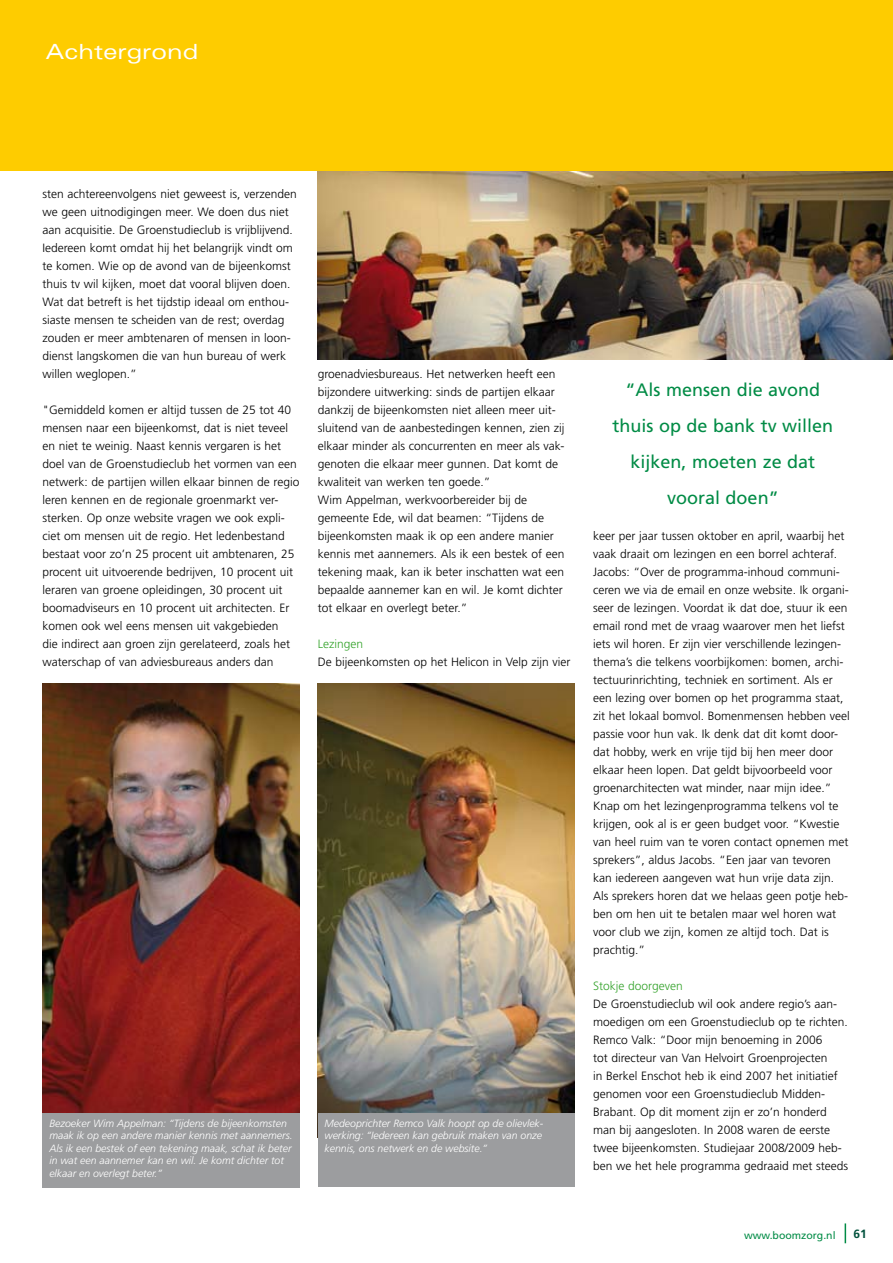
<style>
.page{position:relative;width:893px;height:1263px;background:#fff}
.page>*{position:absolute;margin:0;border:0;box-sizing:border-box;transform-origin:0 0}
.t1{font:expanded 21px "Univers";color:#fff}
.t2{font:18px/36px "Frutiger";color:#008b45;text-align:center}
.t3{font:300 12px/18px "Frutiger";color:#000}
.t4{font:300 12px "Frutiger";color:#35a32c}
.t5{font:700 12px "Frutiger";color:#00513c}
.t6{font:italic 300 10.5px/12.6px "Frutiger";color:#fff}
.t7{font:10.5px "Frutiger";color:#008b45}
</style>
<div class="page">
<svg style="left:845px;top:1223px;width:1px;height:20px"></svg>
<img style="left:43px;top:684px;width:257px;height:429px">
<div style="left:43px;top:1113px;width:257px;height:75px;background:#9c9d9f"></div>
<img style="left:318px;top:684px;width:257px;height:429px">
<div style="left:318px;top:1113px;width:257px;height:73px;background:#9c9d9f"></div>
<img style="left:318px;top:171px;width:575px;height:189px">
<div style="left:0;top:0;width:893px;height:171px;background:#fecc00"></div>
<h1 class="t1" style="left:46px;top:39px;width:154px">Achtergrond</h1>
<p class="t3" style="left:43px;top:185px;width:256px">sten achtereenvolgens niet geweest is, verzenden we geen uitnodigingen meer. We doen dus niet aan acquisitie. De Groenstudieclub is vrijblijvend.<br>Iedereen komt omdat hij het belangrijk vindt om te komen. Wie op de avond van de bijeenkomst thuis tv wil kijken, moet dat vooral blijven doen.<br>Wat dat betreft is het tijdstip ideaal om enthou&shy;siaste mensen te scheiden van de rest; overdag zouden er meer ambtenaren of mensen in loon&shy;dienst langskomen die van hun bureau of werk willen weglopen.”</p>
<p class="t3" style="left:43px;top:401px;width:258px">"Gemiddeld komen er altijd tussen de 25 tot 40 mensen naar een bijeenkomst, dat is niet teveel en niet te weinig. Naast kennis vergaren is het doel van de Groenstudieclub het vormen van een netwerk: de partijen willen elkaar binnen de regio leren kennen en de regionale groenmarkt ver&shy;sterken. Op onze website vragen we ook expli&shy;ciet om mensen uit de regio. Het ledenbestand bestaat voor zo’n 25 procent uit ambtenaren, 25 procent uit uitvoerende bedrijven, 10 procent uit leraren van groene opleidingen, 30 procent uit boomadviseurs en 10 procent uit architecten. Er komen ook wel eens mensen uit vakgebieden<br>die indirect aan groen zijn gerelateerd, zoals het waterschap of van adviesbureaus anders dan</p>
<p class="t3" style="left:318px;top:365px;width:248px">groenadviesbureaus. Het netwerken heeft een bijzondere uitwerking: sinds de partijen elkaar dankzij de bijeenkomsten niet alleen meer uit&shy;sluitend van de aanbestedingen kennen, zien zij elkaar minder als concurrenten en meer als vak&shy;genoten die elkaar meer gunnen. Dat komt de kwaliteit van werken ten goede.”<br>Wim Appelman, werkvoorbereider bij de gemeente Ede, wil dat beamen: “Tijdens de bijeenkomsten maak ik op een andere manier kennis met aannemers. Als ik een bestek of een tekening maak, kan ik beter inschatten wat een bepaalde aannemer kan en wil. Je komt dichter tot elkaar en overlegt beter.”</p>
<p class="t4" style="left:318px;top:637px;width:47px">Lezingen</p>
<p class="t3" style="left:318px;top:653px;width:254px">De bijeenkomsten op het Helicon in Velp zijn vier</p>
<p class="t6" style="left:49px;top:1117px;width:245px">Bezoeker Wim Appelman: “Tijdens de bijeenkomsten maak ik op een andere manier kennis met aannemers.<br>Als ik een bestek of een tekening maak, schat ik beter in wat een aannemer kan en wil. Je komt dichter tot elkaar en overlegt beter.”</p>
<p class="t6" style="left:324px;top:1117px;width:220px;text-align:justify">Medeoprichter Remco Valk hoopt op de olievlek&shy;werking: “Iedereen kan gebruik maken van onze kennis, ons netwerk en de website.”</p>
<h2 class="t2" style="left:613px;top:372px;width:222px">“Als mensen die avond thuis op de bank tv willen kijken, moeten ze dat vooral doen”</h2>
<p class="t3" style="left:593px;top:527px;width:258px">keer per jaar tussen oktober en april, waarbij het vaak draait om lezingen en een borrel achteraf.<br>Jacobs: “Over de programma-inhoud communi&shy;ceren we via de email en onze website. Ik organi&shy;seer de lezingen. Voordat ik dat doe, stuur ik een email rond met de vraag waarover men het liefst iets wil horen. Er zijn vier verschillende lezingen&shy;thema’s die telkens voorbijkomen: bomen, archi&shy;tectuurinrichting, techniek en sortiment. Als er een lezing over bomen op het programma staat, zit het lokaal bomvol. Bomenmensen hebben veel passie voor hun vak. Ik denk dat dit komt door&shy;dat hobby, werk en vrije tijd bij hen meer door elkaar heen lopen. Dat geldt bijvoorbeeld voor groenarchitecten wat minder, naar mijn idee.” Knap om het lezingenprogramma telkens vol te krijgen, ook al is er geen budget voor. “Kwestie van heel ruim van te voren contact opnemen met sprekers”, aldus Jacobs. “Een jaar van tevoren kan iedereen aangeven wat hun vrije data zijn.<br>Als sprekers horen dat we helaas geen potje heb&shy;ben om hen uit te betalen maar wel horen wat voor club we zijn, komen ze altijd toch. Dat is prachtig.”</p>
<p class="t4" style="left:593px;top:979px;width:91px">Stokje doorgeven</p>
<p class="t3" style="left:593px;top:995px;width:256px">De Groenstudieclub wil ook andere regio’s aan&shy;moedigen om een Groenstudieclub op te richten.<br>Remco Valk: “Door mijn benoeming in 2006<br>tot directeur van Van Helvoirt Groenprojecten<br>in Berkel Enschot heb ik eind 2007 het initiatief genomen voor een Groenstudieclub Midden-Brabant. Op dit moment zijn er zo’n honderd man bij aangesloten. In 2008 waren de eerste twee bijeenkomsten. Studiejaar 2008/2009 heb&shy;ben we het hele programma gedraaid met steeds</p>
<p class="t7" style="left:744px;top:1229px;width:93px">www.boomzorg.nl</p>
<p class="t5" style="left:853px;top:1227px;width:15px">61</p>
</div>
